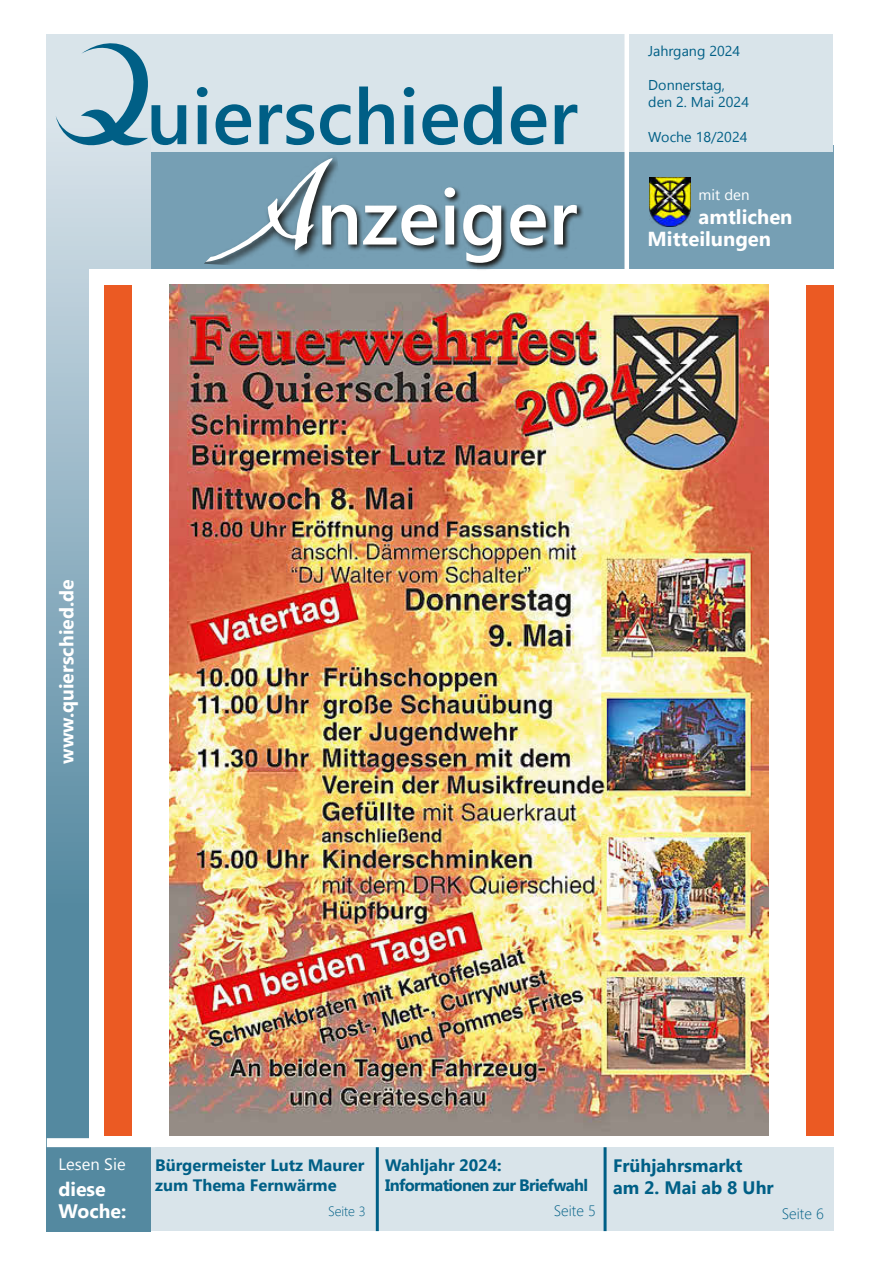
<style>
.page{position:relative;width:881px;height:1263px;background:#fff}
.page>*{position:absolute;margin:0;border:0;box-sizing:border-box;transform-origin:0 0}
.t1{font:600 77.85px "Segoe UI";color:#005f86}
.t2{font:600 77.85px "Segoe UI";color:#fff}
.t3{font:700 20.25px/21.8px "Segoe UI";color:#fff}
.t4{font:700 19.5px/22.5px "Segoe UI";color:#fff}
.t5{font:700 18px/21.6px "Segoe UI";color:#005f86}
.t6{font:700 16.5px/19.8px "Segoe UI";color:#005f86}
.t7{font:700 16.5px/19.8px "Segoe UI";letter-spacing:-.04em;color:#005f86}
.t8{font:16.5px "Segoe UI";color:#fff}
.t9{font:300 15px "Segoe UI";color:#005f86}
.t10{font:15px "Segoe UI";color:#fff}
.t11{font:14.25px/17.1px "Segoe UI";color:#005f86}
.t12{font:300 13.5px "Segoe UI";color:#005f86}
</style>
<div class="page">
<div style="left:86px;top:145px;width:746px;height:125px;background:#769fb4"></div>
<div style="left:81px;top:34px;width:751px;height:117px;background:#d9e4ea"></div>
<div style="left:74px;top:1147px;width:758px;height:84px;background:#d9e4ea"></div>
<svg style="left:47px;top:34px;width:103px;height:1197px;background:#8aadbe"></svg>
<svg style="left:56px;top:43px;width:92px;height:102px"></svg>
<svg style="left:624px;top:34px;width:4px;height:236px"></svg>
<hr style="left:375px;top:1147px;width:3px;height:84px;background:#005f86">
<hr style="left:603px;top:1147px;width:3px;height:84px;background:#005f86">
<div style="left:47px;top:1138px;width:108px;height:9px;background:#fff"></div>
<div style="left:89px;top:270px;width:744px;height:873px;background:#fff"></div>
<svg style="left:196px;top:158px;width:142px;height:112px"></svg>
<svg style="left:196px;top:158px;width:136px;height:105px"></svg>
<svg style="left:320px;top:186px;width:264px;height:84px"></svg>
<img style="left:649px;top:178px;width:41px;height:48px">
<img style="left:169px;top:285px;width:599px;height:850px">
<div style="left:104px;top:285px;width:28px;height:850px;background:#eb5a23"></div>
<div style="left:806px;top:285px;width:27px;height:850px;background:#eb5a23"></div>
<h1 class="t1" style="left:146px;top:54px;width:432px">uierschieder</h1>
<h1 class="t2" style="left:316px;top:154px;width:262px">nzeiger</h1>
<p class="t11" style="left:648px;top:42px;width:93px">Jahrgang 2024</p>
<p class="t11" style="left:648px;top:76px;width:102px">Donnerstag, den 2. Mai 2024</p>
<p class="t11" style="left:648px;top:128px;width:100px">Woche 18/2024</p>
<p class="t10" style="left:698px;top:184px;width:52px">mit den</p>
<h2 class="t3" style="left:647px;top:206px;width:146px;text-indent:51px">amtlichen<br>Mitteilungen</h2>
<h3 class="t4" style="left:55px;top:764px;width:186px;rotate:-90deg">www.quierschied.de</h3>
<p class="t8" style="left:58px;top:1153px;width:69px">Lesen Sie</p>
<h3 class="t4" style="left:58px;top:1177px;width:69px">diese<br>Woche:</h3>
<p class="t6" style="left:155px;top:1154px;width:211px">Bürgermeister Lutz Maurer zum Thema Fernwärme</p>
<p class="t12" style="left:328px;top:1200px;width:39px">Seite 3</p>
<p class="t7" style="left:385px;top:1154px;width:204px">Wahljahr 2024:<br>Informationen zur Briefwahl</p>
<p class="t9" style="left:553px;top:1199px;width:43px">Seite 5</p>
<p class="t5" style="left:612px;top:1154px;width:162px">Frühjahrsmarkt<br>am 2. Mai ab 8 Uhr</p>
<p class="t9" style="left:781px;top:1201px;width:43px">Seite 6</p>
</div>
